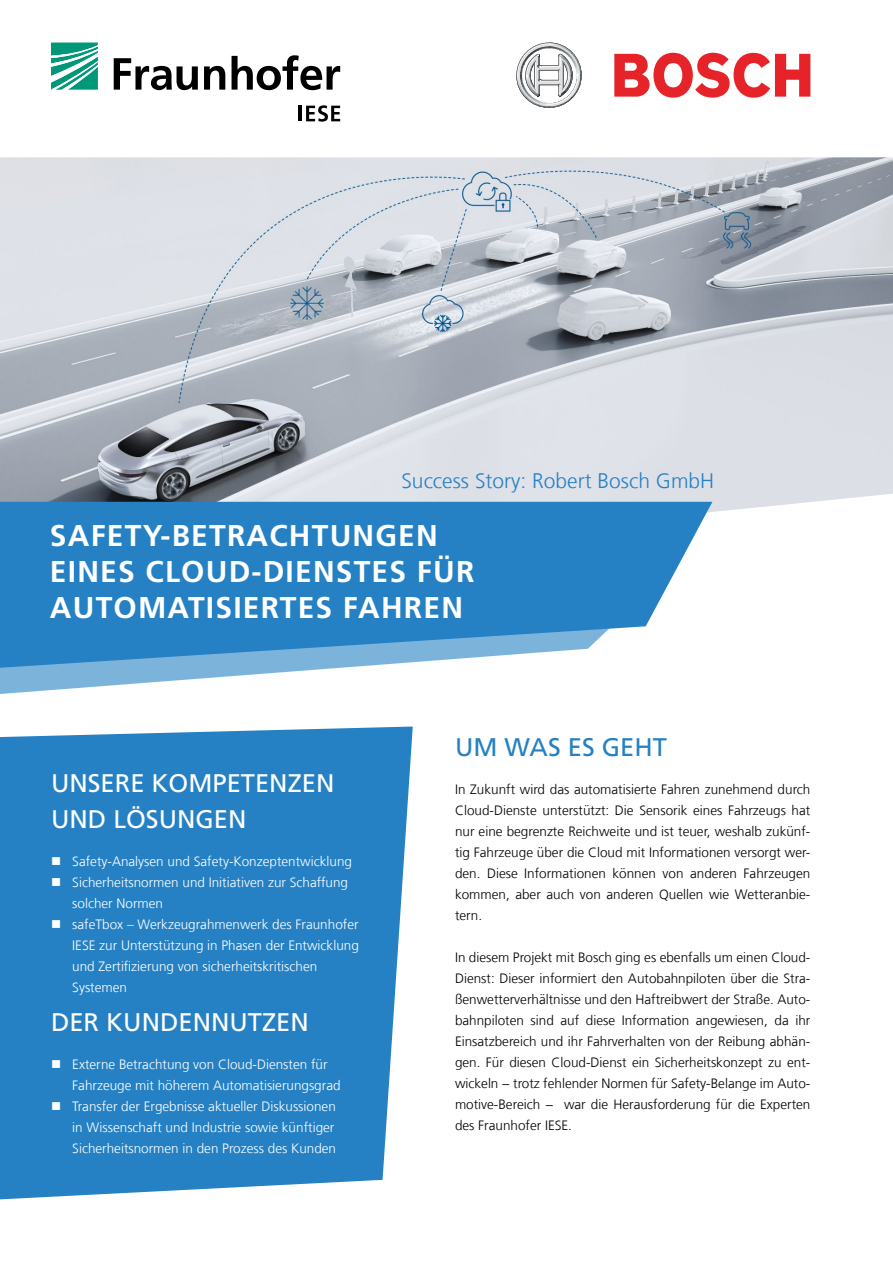
<style>
.page{position:relative;width:893px;height:1263px;background:#fff}
.page>*{position:absolute;margin:0;border:0;box-sizing:border-box;transform-origin:0 0}
.t1{font:700 30px/36px "Frutiger LT Com";letter-spacing:.04em;color:#fff}
.t2{font:25.5px/36px "Frutiger LT Com";color:#fff}
.t3{font:25.5px "Frutiger LT Com";color:#2581c4}
.t4{font:300 21px "Frutiger LT Com";color:#2581c4}
.t5{font:300 13.5px/21px "Frutiger LT Com";color:#000;text-align:justify}
.t6{font:300 13.5px/21px "Frutiger LT Com";color:#fff}
</style>
<div class="page">
<img style="left:0;top:157px;width:893px;height:355px">
<svg style="left:0;top:668px;width:337px;height:26px"></svg>
<svg style="left:0;top:726px;width:413px;height:473px;background:#3389c8"></svg>
<svg style="left:51px;top:43px;width:47px;height:47px"></svg>
<svg style="left:114px;top:55px;width:226px;height:35px"></svg>
<hr style="left:299px;top:106px;width:3px;height:15px;background:#000">
<svg style="left:306px;top:105px;width:34px;height:17px"></svg>
<svg style="left:0;top:502px;width:712px;height:166px;background:#4090cb"></svg>
<svg style="left:516px;top:43px;width:66px;height:65px"></svg>
<svg style="left:614px;top:53px;width:196px;height:45px"></svg>
<svg style="left:52px;top:857px;width:8px;height:8px"></svg>
<svg style="left:52px;top:878px;width:8px;height:8px"></svg>
<svg style="left:52px;top:920px;width:8px;height:8px"></svg>
<svg style="left:52px;top:1060px;width:8px;height:8px"></svg>
<svg style="left:52px;top:1102px;width:8px;height:8px"></svg>
<h3 class="t4" style="left:401px;top:468px;width:314px">Success Story: Robert Bosch GmbH</h3>
<h1 class="t1" style="left:50px;top:518px;width:426px">SAFETY-BETRACHTUNGEN<br>EINES CLOUD-DIENSTES FÜR<br>AUTOMATISIERTES FAHREN</h1>
<h2 class="t2" style="left:51px;top:765px;width:285px">UNSERE KOMPETENZEN<br>UND LÖSUNGEN</h2>
<p class="t6" style="left:72px;top:851px;width:288px">Safety-Analysen und Safety-Konzeptentwicklung Sicherheitsnormen und Initiativen zur Schaffung solcher Normen<br>safeTbox – Werkzeugrahmenwerk des Fraunhofer IESE zur Unterstützung in Phasen der Entwicklung und Zertifizierung von sicherheitskritischen Systemen</p>
<h2 class="t2" style="left:51px;top:1004px;width:259px">DER KUNDENNUTZEN</h2>
<p class="t6" style="left:72px;top:1054px;width:270px">Externe Betrachtung von Cloud-Diensten für Fahrzeuge mit höherem Automatisierungsgrad Transfer der Ergebnisse aktueller Diskussionen in Wissenschaft und Industrie sowie künftiger Sicherheitsnormen in den Prozess des Kunden</p>
<h2 class="t3" style="left:455px;top:732px;width:214px">UM WAS ES GEHT</h2>
<p class="t5" style="left:455px;top:779px;width:357px">In Zukunft wird das automatisierte Fahren zunehmend durch Cloud-Dienste unterstützt: Die Sensorik eines Fahrzeugs hat nur eine begrenzte Reichweite und ist teuer, weshalb zukünf&shy;tig Fahrzeuge über die Cloud mit Informationen versorgt wer&shy;den. Diese Informationen können von anderen Fahrzeugen kommen, aber auch von anderen Quellen wie Wetteranbie&shy;tern.</p>
<p class="t5" style="left:455px;top:947px;width:357px">In diesem Projekt mit Bosch ging es ebenfalls um einen Cloud-Dienst: Dieser informiert den Autobahnpiloten über die Stra&shy;ßenwetterverhältnisse und den Haftreibwert der Straße. Auto&shy;bahnpiloten sind auf diese Information angewiesen, da ihr Einsatzbereich und ihr Fahrverhalten von der Reibung abhän&shy;gen. Für diesen Cloud-Dienst ein Sicherheitskonzept zu ent&shy;wickeln − trotz fehlender Normen für Safety-Belange im Auto&shy;motive-Bereich − war die Herausforderung für die Experten des Fraunhofer IESE.</p>
</div>
